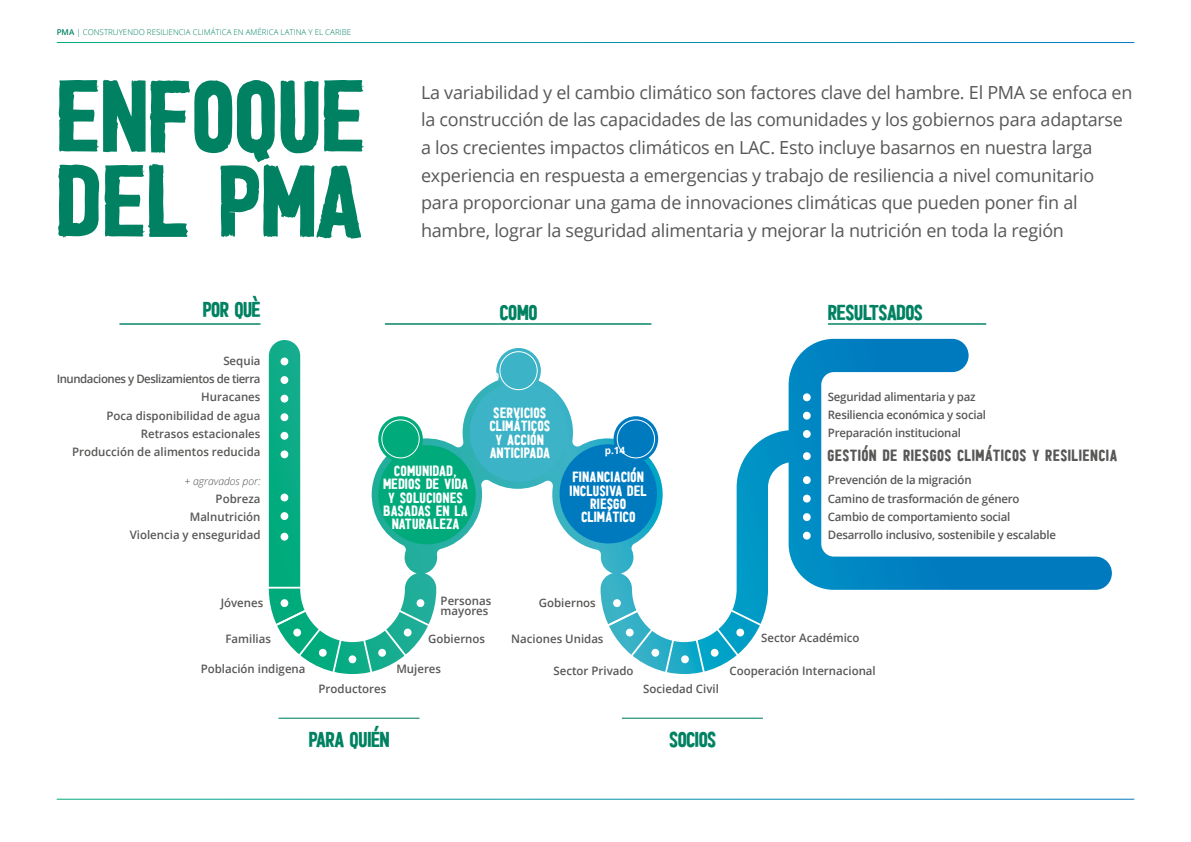
<style>
.page{position:relative;width:1191px;height:842px;background:#fff}
.page>*{position:absolute;margin:0;border:0;box-sizing:border-box;transform-origin:0 0}
.t1{font:100px/85px "HALDEN SOLID";letter-spacing:.02em;color:#008262}
.t2{font:21.2px "HALDEN SOLID";color:#008262}
.t3{font:18px/27.6px "Open Sans";letter-spacing:-.015em;color:#575756}
.t4{font:16px "HALDEN SOLID";letter-spacing:.06em;color:#575756}
.t5{font:14.6px/13.3px "HALDEN SOLID";letter-spacing:.04em;color:#fff;text-align:center}
.t6{font:600 11.7px/18.2px "Open Sans";color:#575756;text-align:right}
.t7{font:600 11.7px/18.2px "Open Sans";letter-spacing:-.02em;color:#575756}
.t8{font:italic 300 10.6px "Open Sans";color:#575756}
.t9{font:700 10px "Open Sans";color:#fff}
.t10{font:300 8px "Open Sans";color:#008262}
.s1{font-weight:600}
</style>
<div class="page">
<svg style="left:269px;top:339px;width:842px;height:251px"></svg>
<div style="left:378px;top:445px;width:97px;height:99px;background:#00aa7a;border-radius:50%"></div>
<div style="left:559px;top:444px;width:98px;height:99px;background:#007abf;border-radius:50%"></div>
<div style="left:470px;top:383px;width:97px;height:99px;background:#3cb3c7;border-radius:50%"></div>
<div style="left:378px;top:416px;width:45px;height:46px;background:#00aa7a;border-radius:50%"></div>
<div style="left:381px;top:420px;width:38px;height:38px;border:1px solid #fff;border-radius:50%"></div>
<div style="left:496px;top:348px;width:45px;height:45px;background:#3cb3c7;border-radius:50%"></div>
<div style="left:499px;top:351px;width:38px;height:39px;border:1px solid #fff;border-radius:50%"></div>
<div style="left:613px;top:416px;width:45px;height:46px;background:#007abf;border-radius:50%"></div>
<div style="left:617px;top:420px;width:38px;height:38px;border:1px solid #fff;border-radius:50%"></div>
<svg style="left:268px;top:585px;width:193px;height:89px"></svg>
<div style="left:348px;top:655px;width:8px;height:8px;background:#fff;border-radius:50%"></div>
<div style="left:319px;top:649px;width:8px;height:8px;background:#fff;border-radius:50%"></div>
<div style="left:293px;top:629px;width:8px;height:7px;background:#fff;border-radius:50%"></div>
<div style="left:280px;top:599px;width:8px;height:8px;background:#fff;border-radius:50%"></div>
<div style="left:280px;top:512px;width:8px;height:8px;background:#fff;border-radius:50%"></div>
<div style="left:280px;top:533px;width:8px;height:8px;background:#fff;border-radius:50%"></div>
<div style="left:280px;top:494px;width:8px;height:7px;background:#fff;border-radius:50%"></div>
<div style="left:280px;top:450px;width:8px;height:8px;background:#fff;border-radius:50%"></div>
<div style="left:280px;top:432px;width:8px;height:8px;background:#fff;border-radius:50%"></div>
<div style="left:280px;top:413px;width:8px;height:8px;background:#fff;border-radius:50%"></div>
<div style="left:280px;top:395px;width:8px;height:8px;background:#fff;border-radius:50%"></div>
<div style="left:280px;top:376px;width:8px;height:8px;background:#fff;border-radius:50%"></div>
<div style="left:280px;top:357px;width:8px;height:8px;background:#fff;border-radius:50%"></div>
<div style="left:803px;top:532px;width:7px;height:8px;background:#fff;border-radius:50%"></div>
<div style="left:803px;top:393px;width:7px;height:8px;background:#fff;border-radius:50%"></div>
<div style="left:803px;top:412px;width:7px;height:8px;background:#fff;border-radius:50%"></div>
<div style="left:803px;top:430px;width:7px;height:8px;background:#fff;border-radius:50%"></div>
<div style="left:803px;top:452px;width:7px;height:8px;background:#fff;border-radius:50%"></div>
<div style="left:803px;top:476px;width:7px;height:8px;background:#fff;border-radius:50%"></div>
<div style="left:803px;top:495px;width:7px;height:8px;background:#fff;border-radius:50%"></div>
<div style="left:803px;top:513px;width:7px;height:8px;background:#fff;border-radius:50%"></div>
<div style="left:378px;top:649px;width:8px;height:8px;background:#fff;border-radius:50%"></div>
<div style="left:404px;top:629px;width:7px;height:7px;background:#fff;border-radius:50%"></div>
<div style="left:416px;top:599px;width:8px;height:8px;background:#fff;border-radius:50%"></div>
<svg style="left:576px;top:585px;width:218px;height:89px"></svg>
<div style="left:681px;top:655px;width:8px;height:8px;background:#fff;border-radius:50%"></div>
<div style="left:651px;top:649px;width:8px;height:8px;background:#fff;border-radius:50%"></div>
<div style="left:626px;top:629px;width:7px;height:7px;background:#fff;border-radius:50%"></div>
<div style="left:613px;top:599px;width:8px;height:8px;background:#fff;border-radius:50%"></div>
<div style="left:711px;top:649px;width:7px;height:8px;background:#fff;border-radius:50%"></div>
<div style="left:736px;top:629px;width:8px;height:7px;background:#fff;border-radius:50%"></div>
<hr style="left:119px;top:323px;width:141px;height:2px;background:#008262">
<hr style="left:278px;top:718px;width:141px;height:1px;background:#008262">
<hr style="left:622px;top:718px;width:141px;height:1px;background:#008262">
<hr style="left:385px;top:323px;width:266px;height:2px;background:#008262">
<hr style="left:828px;top:323px;width:158px;height:2px;background:#008262">
<p class="t10" style="left:57px;top:26px;width:296px"><span class="s1">PMA</span> | CONSTRUYENDO RESILIENCIA CLIMÁTICA EN AMÉRICA LATINA Y EL CARIBE</p>
<h1 class="t1" style="left:57px;top:71px;width:310px">ENFOQUE<br>DEL PMA</h1>
<p class="t3" style="left:421px;top:78px;width:713px">La variabilidad y el cambio climático son factores clave del hambre. El PMA se enfoca en la construcción de las capacidades de las comunidades y los gobiernos para adaptarse a los crecientes impactos climáticos en LAC. Esto incluye basarnos en nuestra larga experiencia en respuesta a emergencias y trabajo de resiliencia a nivel comunitario para proporcionar una gama de innovaciones climáticas que pueden poner fin al hambre, lograr la seguridad alimentaria y mejorar la nutrición en toda la región</p>
<p class="t2" style="left:203px;top:295px;width:59px">POR QUÈ</p>
<p class="t6" style="left:57px;top:351px;width:205px">Sequia<br>Inundaciones y Deslizamientos de tierra<br>Huracanes<br>Poca disponibilidad de agua<br>Retrasos estacionales<br>Producción de alimentos reducida</p>
<p class="t8" style="left:185px;top:473px;width:77px">+ agravados por:</p>
<p class="t6" style="left:130px;top:489px;width:132px">Pobreza<br>Malnutrición<br>Violencia y enseguridad</p>
<p class="t2" style="left:500px;top:298px;width:39px">COMO</p>
<p class="t2" style="left:828px;top:298px;width:96px">RESULTSADOS</p>
<p class="t5" style="left:383px;top:464px;width:86px">COMUNIDAD,<br>MEDIOS DE VIDA<br>Y SOLUCIONES<br>BASADAS EN LA<br>NATURALEZA</p>
<p class="t5" style="left:490px;top:406px;width:62px">SERVICIOS<br>CLIMÁTICOS<br>Y ACCIÓN<br>ANTICIPADA</p>
<p class="t9" style="left:604px;top:444px;width:22px">p.14</p>
<p class="t5" style="left:570px;top:470px;width:78px">FINANCIACIÓN<br>INCLUSIVA DEL<br>RIESGO<br>CLIMÁTICO</p>
<p class="t7" style="left:828px;top:387px;width:160px">Seguridad alimentaria y paz<br>Resiliencia económica y social<br>Preparación institucional</p>
<p class="t4" style="left:828px;top:445px;width:291px">GESTIÓN DE RIESGOS CLIMÁTICOS Y RESILIENCIA</p>
<p class="t7" style="left:828px;top:471px;width:230px">Prevención de la migración<br>Camino de trasformación de género Cambio de comportamiento social Desarrollo inclusivo, sostenibile y escalable</p>
<p class="t6" style="left:221px;top:593px;width:44px">Jóvenes</p>
<p class="t6" style="left:225px;top:629px;width:47px">Familias</p>
<p class="t6" style="left:201px;top:659px;width:106px">Población indigena</p>
<p class="t6" style="left:440px;top:595px;width:52px;line-height:10.2px;text-align:left">Personas mayores</p>
<p class="t6" style="left:428px;top:629px;width:59px">Gobiernos</p>
<p class="t6" style="left:396px;top:659px;width:46px">Mujeres</p>
<p class="t6" style="left:539px;top:593px;width:59px">Gobiernos</p>
<p class="t6" style="left:511px;top:629px;width:94px">Naciones Unidas</p>
<p class="t6" style="left:553px;top:662px;width:82px">Sector Privado</p>
<p class="t6" style="left:761px;top:629px;width:100px">Sector Académico</p>
<p class="t6" style="left:729px;top:662px;width:148px">Cooperación Internacional</p>
<p class="t6" style="left:318px;top:680px;width:69px">Productores</p>
<p class="t6" style="left:643px;top:680px;width:77px">Sociedad Civil</p>
<p class="t2" style="left:309px;top:725px;width:82px">PARA QUIÉN</p>
<p class="t2" style="left:669px;top:725px;width:48px">SOCIOS</p>
</div>
